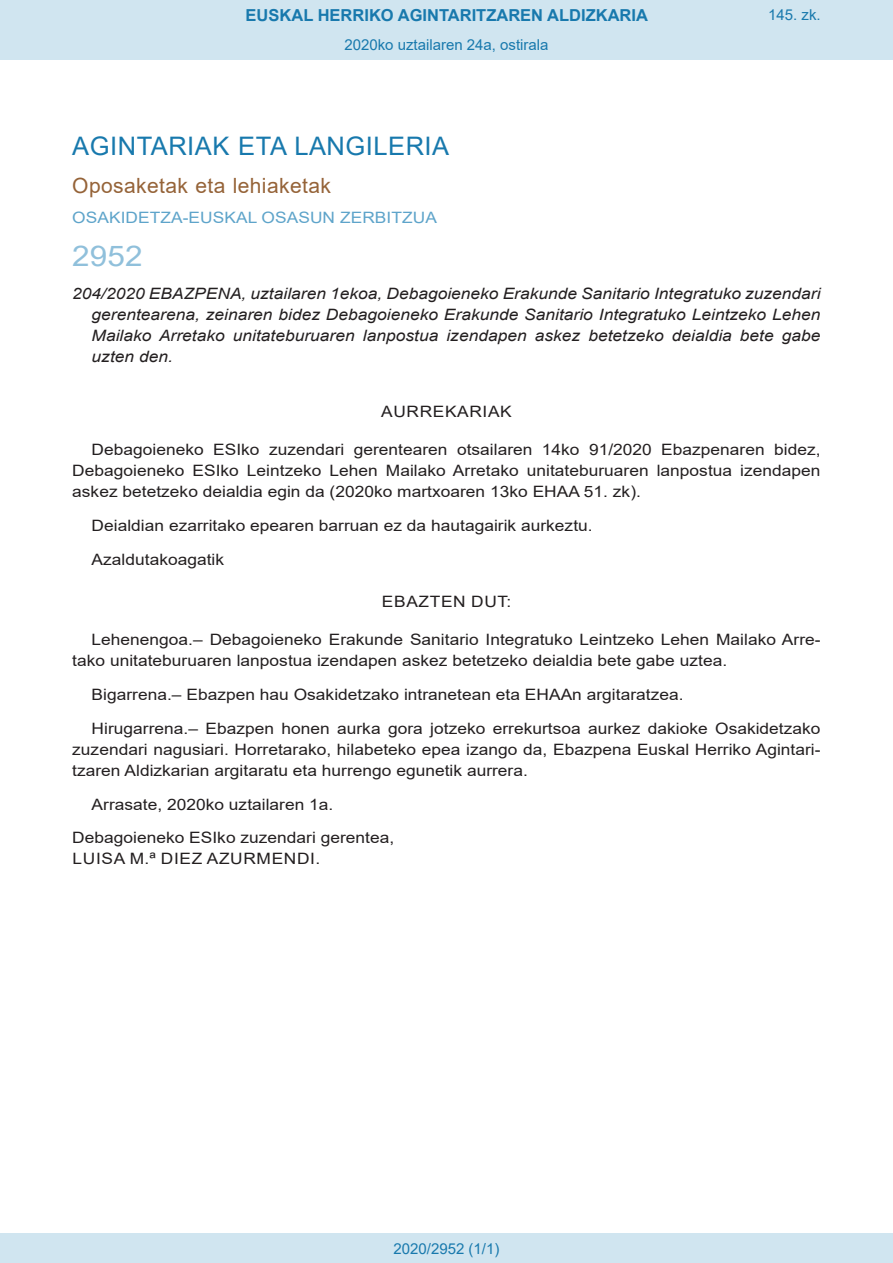
<style>
.page{position:relative;width:893px;height:1263px;background:#fff}
.page>*{position:absolute;margin:0;border:0;box-sizing:border-box;transform-origin:0 0}
.BOPVOrden{font:28.5px "Arial";color:#90c0db;scale:1.11 1}
.BOPVSeccion{font:25.5px "Arial";letter-spacing:.02em;color:#1879ad}
.BOPVSubseccion{font:21px "Arial";letter-spacing:.02em;color:#956338}
.t1{font:700 16.5px "Arial";color:#1879ad}
.BOPVDetalle{font:15.6px/21px "Arial";color:#231f20;text-align:justify;scale:1.11 1}
.BOPVTitulo{font:italic 15.6px/21px "Arial";color:#231f20;text-align:justify;scale:1.11 1}
.BOPVFirmaPuesto{font:15.6px "Arial";color:#231f20;scale:1.11 1}
.BOPVOrganismo{font:15.6px "Arial";letter-spacing:.005em;color:#5ea4ca;scale:1.11 1}
.BOPVFirmaLugFec{font:15.6px "Arial";color:#231f20;scale:1.11 1}
.BOPVClave{font:15.6px "Arial";letter-spacing:.035em;color:#231f20;scale:1.11 1}
.BOPVFirmaNombre{font:15.6px "Arial";letter-spacing:.035em;color:#231f20;scale:1.11 1}
.Paginacion_Centro{font:15px "Arial";color:#1879ad}
</style>
<div class="page">
<div style="left:0;top:0;width:893px;height:60px;background:#d0e5f0"></div>
<div style="left:0;top:1233px;width:893px;height:30px;background:#d0e5f0"></div>
<p class="t1" style="left:246px;top:3px;width:404px">EUSKAL HERRIKO AGINTARITZAREN ALDIZKARIA</p>
<p class="Paginacion_Centro" style="left:344px;top:35px;width:206px">2020ko uztailaren 24a, ostirala</p>
<p class="Paginacion_Centro" style="left:768px;top:5px;width:54px">145. zk.</p>
<p class="BOPVSeccion" style="left:72px;top:128px;width:378px">AGINTARIAK ETA LANGILERIA</p>
<p class="BOPVSubseccion" style="left:72px;top:171px;width:260px">Oposaketak eta lehiaketak</p>
<p class="BOPVOrganismo" style="left:72px;top:207px;width:330px">OSAKIDETZA-EUSKAL OSASUN ZERBITZUA</p>
<p class="BOPVOrden" style="left:72px;top:236px;width:65px">2952</p>
<p class="BOPVTitulo" style="left:92px;top:284px;width:658px;text-indent:-19px">204/2020 EBAZPENA, uztailaren 1ekoa, Debagoieneko Erakunde Sanitario Integratuko zuzendari gerentearena, zeinaren bidez Debagoieneko Erakunde Sanitario Integratuko Leintzeko Lehen Mailako Arretako unitateburuaren lanpostua izendapen askez betetzeko deialdia bete gabe uzten den.</p>
<p class="BOPVClave" style="left:381px;top:401px;width:119px">AURREKARIAK</p>
<p class="BOPVDetalle" style="left:72px;top:439px;width:676px;text-indent:19px">Debagoieneko ESIko zuzendari gerentearen otsailaren 14ko 91/2020 Ebazpenaren bidez, Debagoieneko ESIko Leintzeko Lehen Mailako Arretako unitateburuaren lanpostua izendapen askez betetzeko deialdia egin da (2020ko martxoaren 13ko EHAA 51. zk).</p>
<p class="BOPVDetalle" style="left:92px;top:515px;width:453px">Deialdian ezarritako epearen barruan ez da hautagairik aurkeztu.</p>
<p class="BOPVDetalle" style="left:92px;top:549px;width:121px">Azaldutakoagatik</p>
<p class="BOPVClave" style="left:382px;top:591px;width:118px">EBAZTEN DUT:</p>
<p class="BOPVDetalle" style="left:72px;top:629px;width:676px;text-indent:19px">Lehenengoa.– Debagoieneko Erakunde Sanitario Integratuko Leintzeko Lehen Mailako Arre&shy;tako unitateburuaren lanpostua izendapen askez betetzeko deialdia bete gabe uztea.</p>
<p class="BOPVDetalle" style="left:92px;top:684px;width:535px">Bigarrena.– Ebazpen hau Osakidetzako intranetean eta EHAAn argitaratzea.</p>
<p class="BOPVDetalle" style="left:72px;top:718px;width:676px;text-indent:19px">Hirugarrena.– Ebazpen honen aurka gora jotzeko errekurtsoa aurkez dakioke Osakidetzako zuzendari nagusiari. Horretarako, hilabeteko epea izango da, Ebazpena Euskal Herriko Agintari&shy;tzaren Aldizkarian argitaratu eta hurrengo egunetik aurrera.</p>
<p class="BOPVFirmaLugFec" style="left:92px;top:793px;width:219px">Arrasate, 2020ko uztailaren 1a.</p>
<p class="BOPVFirmaPuesto" style="left:72px;top:827px;width:292px">Debagoieneko ESIko zuzendari gerentea,</p>
<p class="BOPVFirmaNombre" style="left:73px;top:848px;width:225px">LUISA M.ª DIEZ AZURMENDI.</p>
<p class="Paginacion_Centro" style="left:393px;top:1238px;width:107px">2020/2952 (1/1)</p>
</div>
